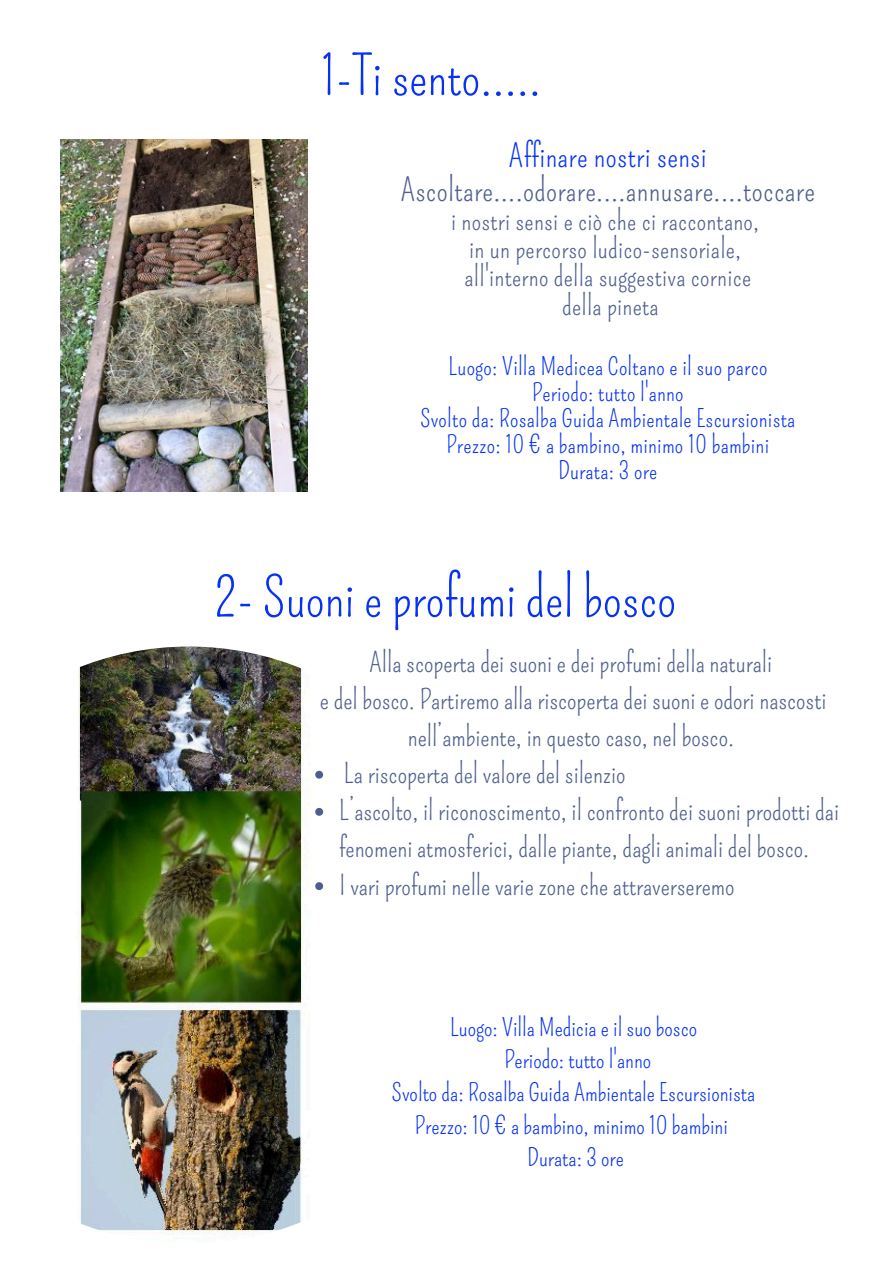
<style>
.page{position:relative;width:894px;height:1264px;background:#fff}
.page>*{position:absolute;margin:0;border:0;box-sizing:border-box;transform-origin:0 0}
.t1{font:54px "Pompiere";color:#0732f4}
.t2{font:31.5px/33.8px "Pompiere";letter-spacing:.01em;color:#4e5e8d;text-align:center}
.t3{font:27px/28.2px "Pompiere";color:#4e5e8d;text-align:center}
.t4{font:24px "Pompiere";letter-spacing:.01em;color:#0732f4}
.s1{color:#0732f4}
</style>
<div class="page">
<img style="left:61px;top:139px;width:246px;height:352px">
<img style="left:78px;top:646px;width:246px;height:589px">
<svg style="left:315px;top:770px;width:8px;height:8px"></svg>
<svg style="left:315px;top:808px;width:8px;height:7px"></svg>
<svg style="left:315px;top:882px;width:8px;height:8px"></svg>
<p class="t1" style="left:321px;top:45px;width:221px">1-Ti sento.....</p>
<p class="t2" style="left:400px;top:140px;width:415px"><span class="s1">Affinare nostri sensi<br></span>Ascoltare....odorare....annusare....toccare</p>
<p class="t3" style="left:451px;top:207px;width:309px">i nostri sensi e ciò che ci raccontano, in un percorso ludico-sensoriale, all'interno della suggestiva cornice della pineta</p>
<p class="t4" style="left:448px;top:353px;width:320px">Luogo: Villa Medicea Coltano e il suo parco</p>
<p class="t4" style="left:532px;top:379px;width:153px">Periodo: tutto l'anno</p>
<p class="t4" style="left:420px;top:404px;width:376px">Svolto da: Rosalba Guida Ambientale Escursionista</p>
<p class="t4" style="left:446px;top:430px;width:324px">Prezzo: 10 € a bambino, minimo 10 bambini</p>
<h1 class="t4" style="left:558px;top:456px;width:100px">Durata: 3 ore</h1>
<h4 class="t1" style="left:214px;top:566px;width:463px">2- Suoni e profumi del bosco</h4>
<p class="t3" style="left:320px;top:644px;width:508px;line-height:37.2px">Alla scoperta dei suoni e dei profumi della naturali<br>e del bosco. Partiremo alla riscoperta dei suoni e odori nascosti nell’ambiente, in questo caso, nel bosco.</p>
<p class="t3" style="left:344px;top:760px;width:283px">La riscoperta del valore del silenzio</p>
<p class="t3" style="left:339px;top:792px;width:501px;line-height:37.2px;text-align:left">L’ascolto, il riconoscimento, il confronto dei suoni prodotti dai fenomeni atmosferici, dalle piante, dagli animali del bosco.</p>
<p class="t3" style="left:339px;top:871px;width:397px">I vari profumi nelle varie zone che attraverseremo</p>
<p class="t4" style="left:450px;top:1013px;width:248px">Luogo: Villa Medicia e il suo bosco</p>
<p class="t4" style="left:504px;top:1045px;width:148px">Periodo: tutto l'anno</p>
<p class="t4" style="left:392px;top:1078px;width:365px">Svolto da: Rosalba Guida Ambientale Escursionista</p>
<p class="t4" style="left:415px;top:1111px;width:314px">Prezzo: 10 € a bambino, minimo 10 bambini</p>
<h3 class="t4" style="left:527px;top:1143px;width:98px">Durata: 3 ore</h3>
</div>
